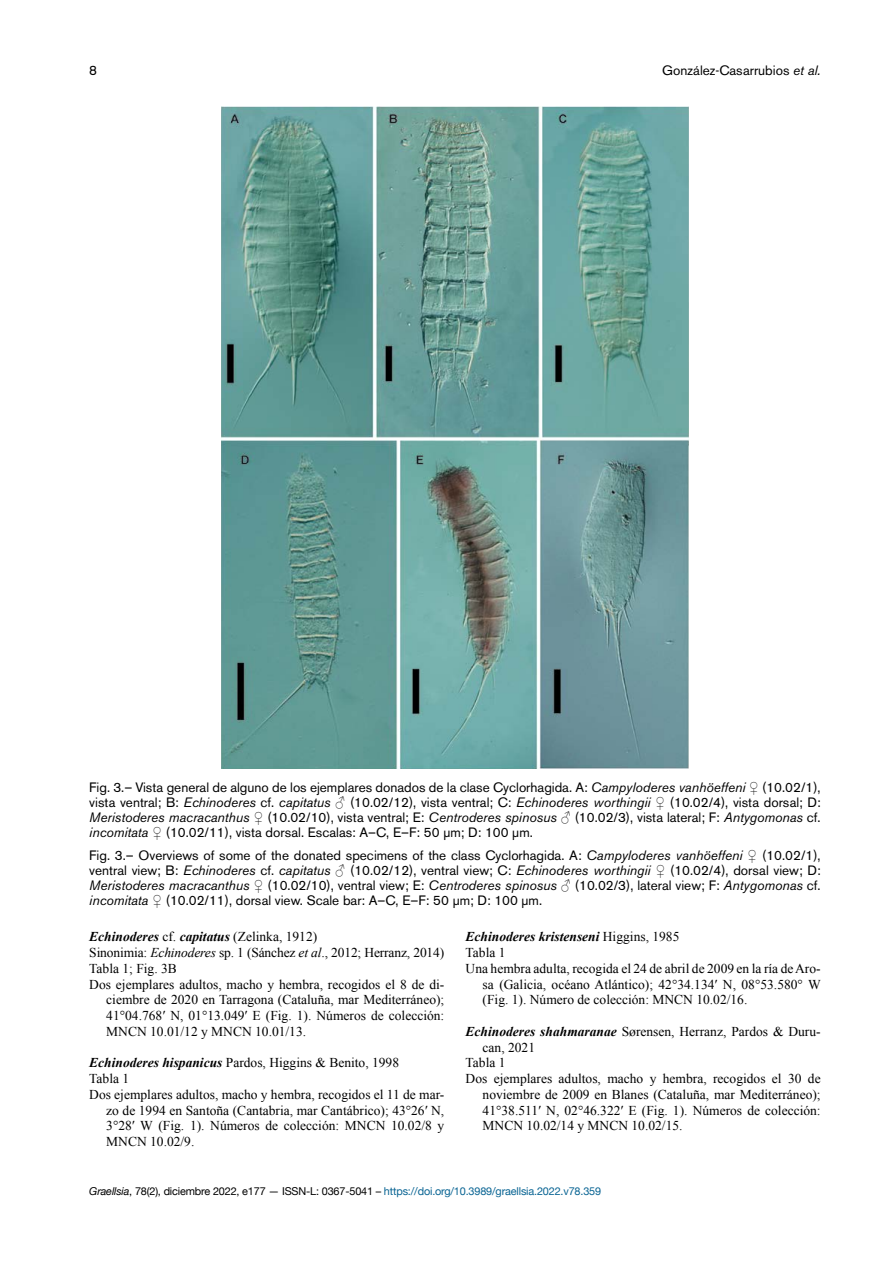
<style>
.page{position:relative;width:893px;height:1263px;background:#fff}
.page>*{position:absolute;margin:0;border:0;box-sizing:border-box;transform-origin:0 0}
.TEXTO_GRAL_ES{font:13.5px/15.8px "Times New Roman";color:#000;text-align:justify}
.PIE_FIGURA_TABLA{font:13.5px/15px "Akzidenz Grotesk BE";color:#000;text-align:justify}
.TEXTO_GRAL_ES-2{font:italic 700 13.5px "Times New Roman";color:#000}
.t1{font:10.8px "Helvetica Neue";letter-spacing:-.015em;color:#096493}
.s1{font-style:italic}
.s2{font-family:"Times New Roman"}
.s3{font-weight:400;font-style:normal}
.s4{font-weight:700;font-style:italic}
.s5{font-style:italic;color:#000}
.s6{color:#000}
</style>
<div class="page">
<img style="left:221px;top:106px;width:468px;height:662px">
<p class="PIE_FIGURA_TABLA" style="left:89px;top:63px;width:9px">8</p>
<p class="PIE_FIGURA_TABLA" style="left:662px;top:63px;width:160px">González-Casarrubios <span class="s1">et al.</span></p>
<p class="PIE_FIGURA_TABLA" style="left:89px;top:779px;width:733px">Fig. 3.– Vista general de alguno de los ejemplares donados de la clase Cyclorhagida. A: <span class="s1">Campyloderes vanhöeffeni</span> <span class="s2">♀</span> (10.02/1), vista ventral; B: <span class="s1">Echinoderes</span> cf. <span class="s1">capitatus</span> <span class="s2">♂</span> (10.02/12), vista ventral; C: <span class="s1">Echinoderes worthingii</span> <span class="s2">♀</span> (10.02/4), vista dorsal; D:<br><span class="s1">Meristoderes macracanthus</span> <span class="s2">♀</span> (10.02/10), vista ventral; E: <span class="s1">Centroderes spinosus</span> <span class="s2">♂</span> (10.02/3), vista lateral; F: <span class="s1">Antygomonas</span> cf. <span class="s1">incomitata</span> <span class="s2">♀</span> (10.02/11), vista dorsal. Escalas: A–C, E–F: 50 µm; D: 100 µm.</p>
<p class="PIE_FIGURA_TABLA" style="left:89px;top:848px;width:733px">Fig. 3.– Overviews of some of the donated specimens of the class Cyclorhagida. A: <span class="s1">Campyloderes vanhöeffeni</span> <span class="s2">♀</span> (10.02/1), ventral view; B: <span class="s1">Echinoderes</span> cf. <span class="s1">capitatus</span> <span class="s2">♂</span> (10.02/12), ventral view; C: <span class="s1">Echinoderes worthingii</span> <span class="s2">♀</span> (10.02/4), dorsal view; D:<br><span class="s1">Meristoderes macracanthus</span> <span class="s2">♀</span> (10.02/10), ventral view; E: <span class="s1">Centroderes spinosus</span> <span class="s2">♂</span> (10.02/3), lateral view; F: <span class="s1">Antygomonas</span> cf. <span class="s1">incomitata</span> <span class="s2">♀</span> (10.02/11), dorsal view. Scale bar: A–C, E–F: 50 µm; D: 100 µm.</p>
<p class="TEXTO_GRAL_ES-2" style="left:89px;top:927px;width:229px">Echinoderes <span class="s3">cf.</span> capitatus <span class="s3">(Zelinka, 1912)</span></p>
<p class="TEXTO_GRAL_ES" style="left:89px;top:944px;width:357px">Sinonimia: <span class="s1">Echinoderes</span> sp. 1 (Sánchez <span class="s1">et al</span>., 2012; Herranz, 2014)</p>
<p class="TEXTO_GRAL_ES" style="left:89px;top:960px;width:89px">Tabla 1; Fig. 3B</p>
<p class="TEXTO_GRAL_ES" style="left:106px;top:976px;width:340px;text-indent:-17px">Dos ejemplares adultos, macho y hembra, recogidos el 8 de di&shy;ciembre de 2020 en Tarragona (Cataluña, mar Mediterráneo); 41°04.768′ N, 01°13.049′ E (Fig. 1). Números de colección:<br>MNCN 10.01/12 y MNCN 10.01/13.</p>
<p class="TEXTO_GRAL_ES" style="left:89px;top:1055px;width:311px"><span class="s4">Echinoderes hispanicus</span> Pardos, Higgins &amp; Benito, 1998</p>
<p class="TEXTO_GRAL_ES" style="left:89px;top:1070px;width:41px">Tabla 1</p>
<p class="TEXTO_GRAL_ES" style="left:106px;top:1086px;width:340px;text-indent:-17px">Dos ejemplares adultos, macho y hembra, recogidos el 11 de mar&shy;zo de 1994 en Santoña (Cantabria, mar Cantábrico); 43°26′ N, 3°28′ W (Fig. 1). Números de colección: MNCN 10.02/8 y MNCN 10.02/9.</p>
<p class="TEXTO_GRAL_ES-2" style="left:466px;top:927px;width:215px">Echinoderes kristenseni <span class="s3">Higgins, 1985</span></p>
<p class="TEXTO_GRAL_ES" style="left:466px;top:944px;width:41px">Tabla 1</p>
<p class="TEXTO_GRAL_ES" style="left:483px;top:960px;width:340px;text-indent:-17px">Una hembra adulta, recogida el 24 de abril de 2009 en la ría de Aro&shy;sa (Galicia, océano Atlántico); 42°34.134′ N, 08°53.580° W (Fig. 1). Número de colección: MNCN 10.02/16.</p>
<p class="TEXTO_GRAL_ES" style="left:483px;top:1023px;width:340px;text-indent:-17px"><span class="s4">Echinoderes shahmaranae</span> Sørensen, Herranz, Pardos &amp; Duru&shy;can, 2021</p>
<p class="TEXTO_GRAL_ES" style="left:466px;top:1055px;width:41px">Tabla 1</p>
<p class="TEXTO_GRAL_ES" style="left:483px;top:1070px;width:340px;text-indent:-17px">Dos ejemplares adultos, macho y hembra, recogidos el 30 de noviembre de 2009 en Blanes (Cataluña, mar Mediterráneo); 41°38.511′ N, 02°46.322′ E (Fig. 1). Números de colección:<br>MNCN 10.02/14 y MNCN 10.02/15.</p>
<p class="t1" style="left:89px;top:1183px;width:513px"><span class="s5">Graellsia</span><span class="s6">, 78(2), diciembre 2022, e177 — ISSN-L: 0367-5041 –</span> https://doi.org/10.3989/graellsia.2022.v78.359</p>
</div>
